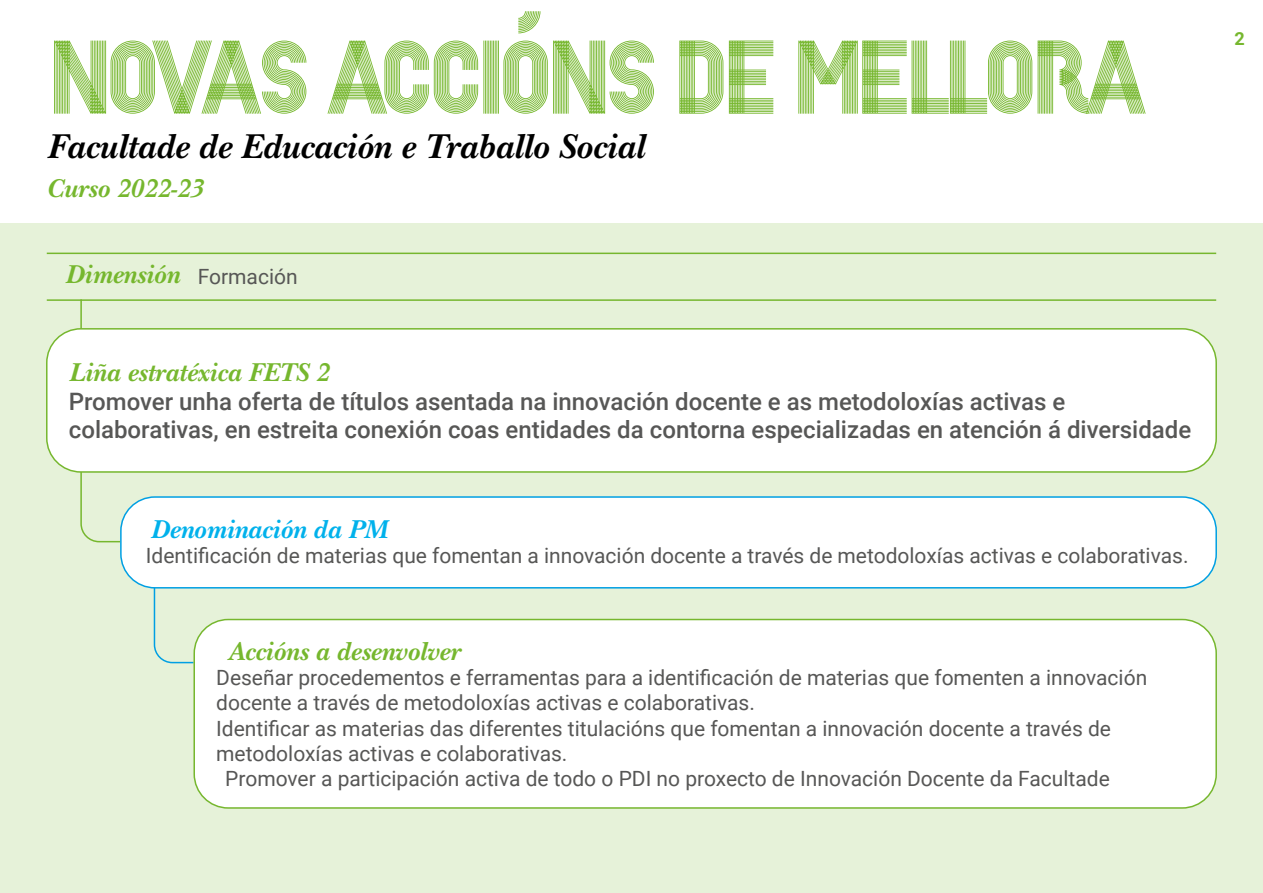
<style>
.page{position:relative;width:1263px;height:893px;background:#fff}
.page>*{position:absolute;margin:0;border:0;box-sizing:border-box;transform-origin:0 0}
.t1{font:700 90px "Campus";letter-spacing:-.1em;color:#76b72e}
.t2{font:italic 700 36px "New Baskerville Std";color:#000}
.t3{font:italic 700 27px "New Baskerville Std";color:#76b72e}
.t4{font:italic 700 27px "New Baskerville Std";color:#00b1eb}
.t5{font:500 24px/28.8px "Roboto";color:#575756}
.t6{font:21px "Roboto";color:#575756}
.t7{font:700 18px "Roboto";color:#76b72e}
</style>
<div class="page">
<div style="left:0;top:224px;width:1263px;height:669px;background:#e6f2d9"></div>
<hr style="left:80px;top:299px;width:2px;height:31px;background:#76b72e">
<hr style="left:47px;top:253px;width:1169px;height:1px;background:#76b72e">
<hr style="left:47px;top:299px;width:1169px;height:2px;background:#76b72e">
<svg style="left:80px;top:473px;width:40px;height:70px"></svg>
<svg style="left:153px;top:589px;width:40px;height:75px"></svg>
<div style="left:47px;top:329px;width:1169px;height:143px;background:#fff;border-radius:34px"></div>
<div style="left:46px;top:328px;width:1171px;height:145px;border:2px solid #76b72e;border-radius:34px"></div>
<div style="left:121px;top:497px;width:1095px;height:91px;background:#fff;border-radius:34px"></div>
<div style="left:120px;top:496px;width:1097px;height:93px;border:2px solid #009fe3;border-radius:34px"></div>
<div style="left:194px;top:619px;width:1022px;height:189px;background:#fff;border-radius:34px"></div>
<div style="left:193px;top:619px;width:1024px;height:190px;border:2px solid #76b72e;border-radius:34px"></div>
<h1 class="t1" style="left:47px;top:6px;width:1103px">NOVAS ACCIÓNS DE MELLORA</h1>
<h2 class="t2" style="left:47px;top:125px;width:599px">Facultade de Educación e Traballo Social</h2>
<p class="t3" style="left:47px;top:173px;width:158px">Curso 2022-23</p>
<p class="t3" style="left:65px;top:259px;width:116px">Dimensión</p>
<p class="t6" style="left:198px;top:261px;width:101px">Formación</p>
<p class="t3" style="left:69px;top:356px;width:262px">Liña estratéxica FETS 2</p>
<p class="t5" style="left:69px;top:386px;width:1124px">Promover unha oferta de títulos asentada na innovación docente e as metodoloxías activas e colaborativas, en estreita conexión coas entidades da contorna especializadas en atención á diversidade</p>
<p class="t4" style="left:150px;top:514px;width:239px">Denominación da PM</p>
<p class="t6" style="left:146px;top:541px;width:1044px">Identificación de materias que fomentan a innovación docente a través de metodoloxías activas e colaborativas.</p>
<p class="t3" style="left:228px;top:636px;width:233px">Accións a desenvolver</p>
<p class="t6" style="left:216px;top:663px;width:932px">Deseñar procedementos e ferramentas para a identificación de materias que fomenten a innovación</p>
<p class="t6" style="left:216px;top:688px;width:540px">docente a través de metodoloxías activas e colaborativas.</p>
<p class="t6" style="left:216px;top:713px;width:896px">Identificar as materias das diferentes titulacións que fomentan a innovación docente a través de</p>
<p class="t6" style="left:216px;top:739px;width:353px">metodoloxías activas e colaborativas.</p>
<p class="t6" style="left:225px;top:764px;width:886px">Promover a participación activa de todo o PDI no proxecto de Innovación Docente da Facultade</p>
<p class="t7" style="left:1234px;top:26px;width:12px">2</p>
</div>
